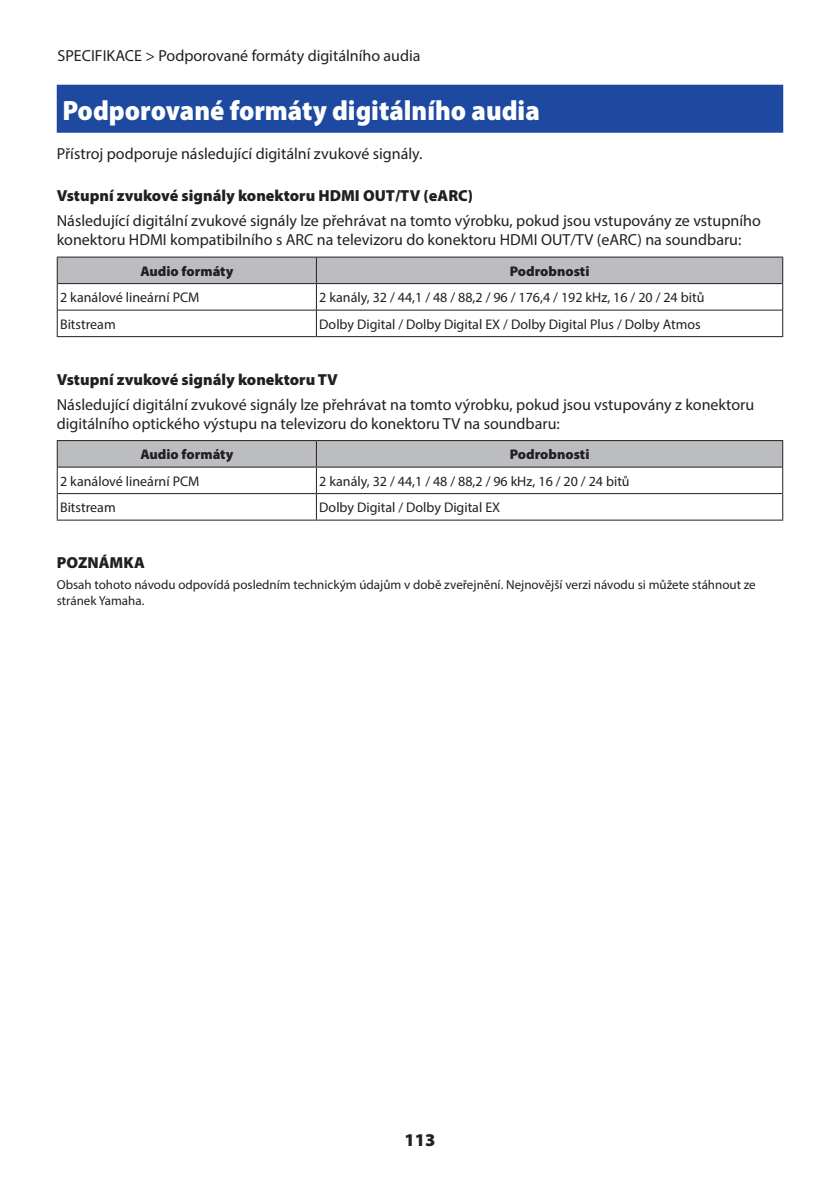
<style>
.page{position:relative;width:840px;height:1191px;background:#fff}
.page>*{position:absolute;margin:0;border:0;box-sizing:border-box;transform-origin:0 0}
.Nadpis_02_blue{font:900 semi-condensed 28px "Myriad Pro";color:#fff}
.t1{font:900 18px "Myriad Pro";color:#231f20}
.txt__8pt{font:16px/19.2px "Myriad Pro";color:#231f20}
.MT__8pt____Blk_pr3{font:900 16px "Myriad Pro";color:#231f20}
.txt__7pt{font:14px "Myriad Pro";color:#231f20}
.tab_01_zahlavi_L{font:900 14px "Myriad Pro";color:#231f20}
.txt__6_5pt{font:13px/15.6px "Myriad Pro";color:#231f20}
</style>
<div class="page">
<div style="left:57px;top:85px;width:725px;height:48px;background:#1d4aa0"></div>
<hr style="left:57px;top:336px;width:259px;height:1px;background:#231f20">
<hr style="left:316px;top:336px;width:466px;height:1px;background:#231f20">
<svg style="left:57px;top:257px;width:725px;height:79px"></svg>
<hr style="left:57px;top:519px;width:259px;height:1px;background:#231f20">
<hr style="left:316px;top:519px;width:466px;height:1px;background:#231f20">
<svg style="left:57px;top:440px;width:725px;height:79px"></svg>
<p class="txt__8pt" style="left:57px;top:46px;width:364px">SPECIFIKACE &gt; Podporované formáty digitálního audia</p>
<p class="Nadpis_02_blue" style="left:62px;top:92px;width:478px">Podporované formáty digitálního audia</p>
<p class="txt__8pt" style="left:57px;top:144px;width:367px">Přístroj podporuje následující digitální zvukové signály.</p>
<p class="MT__8pt____Blk_pr3" style="left:57px;top:185px;width:417px">Vstupní zvukové signály konektoru HDMI OUT/TV (eARC)</p>
<p class="txt__8pt" style="left:57px;top:211px;width:705px">Následující digitální zvukové signály lze přehrávat na tomto výrobku, pokud jsou vstupovány ze vstupního konektoru HDMI kompatibilního s ARC na televizoru do konektoru HDMI OUT/TV (eARC) na soundbaru:</p>
<p class="tab_01_zahlavi_L" style="left:140px;top:261px;width:94px">Audio formáty</p>
<p class="tab_01_zahlavi_L" style="left:509px;top:261px;width:81px">Podrobnosti</p>
<p class="txt__7pt" style="left:60px;top:289px;width:141px">2 kanálové lineární PCM</p>
<p class="txt__7pt" style="left:319px;top:289px;width:386px">2 kanály, 32 / 44,1 / 48 / 88,2 / 96 / 176,4 / 192 kHz, 16 / 20 / 24 bitů</p>
<p class="txt__7pt" style="left:60px;top:315px;width:57px">Bitstream</p>
<p class="txt__7pt" style="left:319px;top:315px;width:383px">Dolby Digital / Dolby Digital EX / Dolby Digital Plus / Dolby Atmos</p>
<p class="MT__8pt____Blk_pr3" style="left:57px;top:368px;width:283px">Vstupní zvukové signály konektoru TV</p>
<p class="txt__8pt" style="left:57px;top:394px;width:698px">Následující digitální zvukové signály lze přehrávat na tomto výrobku, pokud jsou vstupovány z konektoru digitálního optického výstupu na televizoru do konektoru TV na soundbaru:</p>
<p class="tab_01_zahlavi_L" style="left:140px;top:445px;width:94px">Audio formáty</p>
<p class="tab_01_zahlavi_L" style="left:509px;top:445px;width:81px">Podrobnosti</p>
<p class="txt__7pt" style="left:60px;top:472px;width:141px">2 kanálové lineární PCM</p>
<p class="txt__7pt" style="left:319px;top:472px;width:312px">2 kanály, 32 / 44,1 / 48 / 88,2 / 96 kHz, 16 / 20 / 24 bitů</p>
<p class="txt__7pt" style="left:60px;top:499px;width:57px">Bitstream</p>
<p class="txt__7pt" style="left:319px;top:499px;width:182px">Dolby Digital / Dolby Digital EX</p>
<p class="MT__8pt____Blk_pr3" style="left:57px;top:552px;width:89px">POZNÁMKA</p>
<p class="txt__6_5pt" style="left:57px;top:577px;width:700px">Obsah tohoto návodu odpovídá posledním technickým údajům v době zveřejnění. Nejnovější verzi návodu si můžete stáhnout ze stránek Yamaha.</p>
<p class="t1" style="left:404px;top:1127px;width:32px">113</p>
</div>
